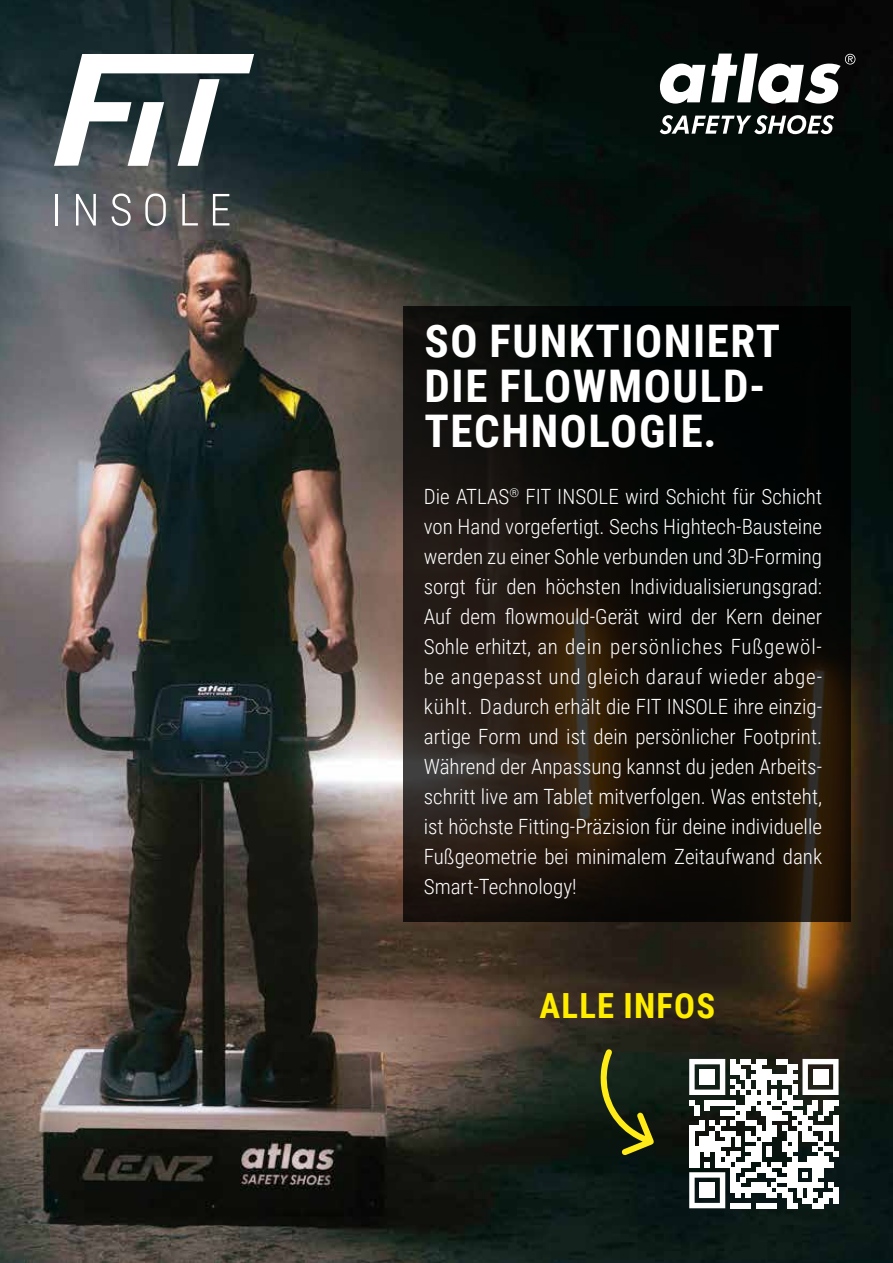
<style>
.page{position:relative;width:893px;height:1263px;background:#fff}
.page>*{position:absolute;margin:0;border:0;box-sizing:border-box;transform-origin:0 0}
.t1{font:700 45px/45px "Roboto Condensed";letter-spacing:.035em;color:#fff}
.t2{font:700 34.65px "Roboto Condensed";letter-spacing:.035em;color:#ffed00}
.t3{font:300 21px/30px "Roboto Condensed";color:#fff;text-align:justify}
</style>
<div class="page">
<img style="left:0;top:0;width:893px;height:1263px">
<svg style="left:403px;top:306px;width:447px;height:616px;background:#130f0b"></svg>
<svg style="left:54px;top:54px;width:200px;height:112px"></svg>
<hr style="left:56px;top:194px;width:2px;height:31px;background:#fff">
<svg style="left:76px;top:194px;width:20px;height:31px"></svg>
<svg style="left:112px;top:193px;width:19px;height:33px"></svg>
<svg style="left:145px;top:193px;width:21px;height:33px"></svg>
<svg style="left:182px;top:194px;width:16px;height:31px"></svg>
<svg style="left:213px;top:194px;width:16px;height:31px"></svg>
<svg style="left:660px;top:64px;width:45px;height:40px"></svg>
<svg style="left:660px;top:115px;width:174px;height:19px"></svg>
<svg style="left:711px;top:54px;width:144px;height:50px"></svg>
<svg style="left:689px;top:1059px;width:149px;height:149px"></svg>
<div style="left:699px;top:1069px;width:16px;height:16px;background:#fff"></div>
<div style="left:813px;top:1069px;width:15px;height:16px;background:#fff"></div>
<div style="left:699px;top:1182px;width:16px;height:16px;background:#fff"></div>
<svg style="left:599px;top:1049px;width:55px;height:106px;background:#3a4115"></svg>
<h1 class="t1" style="left:425px;top:317px;width:357px">SO FUNKTIONIERT<br>DIE FLOWMOULD-<br>TECHNOLOGIE.</h1>
<p class="t3" style="left:424px;top:481px;width:400px">Die ATLAS<sup>®</sup> FIT INSOLE wird Schicht für Schicht von Hand vorgefertigt. Sechs Hightech-Bausteine werden zu einer Sohle verbunden und 3D-Forming sorgt für den höchsten Individualisierungsgrad:<br>Auf dem flowmould-Gerät wird der Kern deiner Sohle erhitzt, an dein persönliches Fußgewöl&shy;be angepasst und gleich darauf wieder abge&shy;kühlt. Dadurch erhält die FIT INSOLE ihre einzig&shy;artige Form und ist dein persönlicher Footprint.<br>Während der Anpassung kannst du jeden Arbeits&shy;schritt live am Tablet mitverfolgen. Was entsteht, ist höchste Fitting-Präzision für deine individuelle Fußgeometrie bei minimalem Zeitaufwand dank Smart-Technology!</p>
<h2 class="t2" style="left:540px;top:981px;width:177px">ALLE INFOS</h2>
</div>
